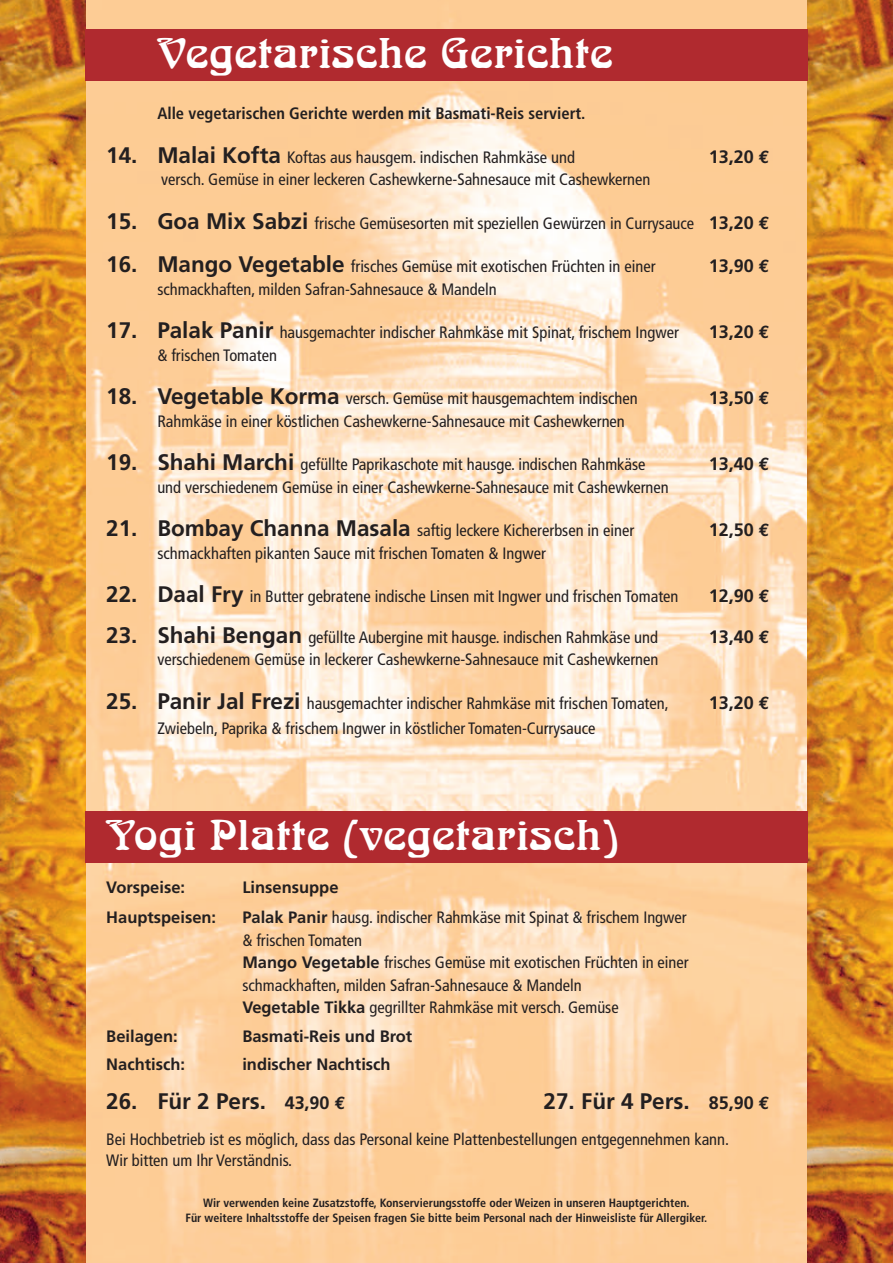
<style>
.page{position:relative;width:893px;height:1263px;background:#fff}
.page>*{position:absolute;margin:0;border:0;box-sizing:border-box;transform-origin:0 0}
.t1{font:45px "Arnold Boecklin";letter-spacing:.025em;color:#fff}
.t2{font:700 22.5px "Frutiger";color:#231f20}
.t3{font:700 18px "Frutiger";color:#231f20}
.t4{font:condensed 16.5px/22.5px "Frutiger";color:#231f20}
.t5{font:700 16.5px "Frutiger";color:#231f20}
.t6{font:700 condensed 16.5px "Frutiger";color:#231f20}
.t7{font:700 condensed 12px/15px "Frutiger";color:#231f20;text-align:center}
.s1{font-weight:700;font-stretch:normal;font-size:22.5px}
.s2{font-family:"Euro Mono"}
.s3{font-weight:700;font-stretch:normal;font-size:18px}
.s4{font-family:"Euro Mono";font-weight:700;font-stretch:normal;font-size:18px}
.s5{font-weight:700;font-stretch:normal}
.s6{font-size:18px}
.s7{font-family:"Euro Mono";font-size:18px}
</style>
<div class="page">
<img style="left:85px;top:0;width:723px;height:1263px">
<img style="left:0;top:0;width:85px;height:1263px">
<img style="left:808px;top:0;width:85px;height:1263px">
<div style="left:85px;top:30px;width:723px;height:51px;background:#b02a2f"></div>
<div style="left:85px;top:812px;width:723px;height:51px;background:#b02a2f"></div>
<h1 class="t1" style="left:157px;top:26px;width:457px">Vegetarische Gerichte</h1>
<p class="t6" style="left:157px;top:107px;width:430px">Alle vegetarischen Gerichte werden mit Basmati-Reis serviert.</p>
<p class="t4" style="left:106px;top:147px;width:470px"><span class="s1">14. Malai Kofta</span> Koftas aus hausgem. indischen Rahmkäse und</p>
<p class="t3" style="left:709px;top:149px;width:62px">13,20 <span class="s2">€</span></p>
<p class="t4" style="left:161px;top:169px;width:491px">versch. Gemüse in einer leckeren Cashewkerne-Sahnesauce mit Cashewkernen</p>
<p class="t4" style="left:106px;top:213px;width:665px"><span class="s1">15. Goa Mix Sabzi</span> frische Gemüsesorten mit speziellen Gewürzen in Currysauce <span class="s3">13,20</span> <span class="s4">€</span></p>
<p class="t4" style="left:106px;top:256px;width:551px"><span class="s1">16. Mango Vegetable</span> frisches Gemüse mit exotischen Früchten in einer</p>
<p class="t3" style="left:709px;top:259px;width:62px">13,90 <span class="s2">€</span></p>
<p class="t4" style="left:157px;top:279px;width:341px">schmackhaften, milden Safran-Sahnesauce &amp; Mandeln</p>
<p class="t4" style="left:106px;top:322px;width:574px"><span class="s1">17. Palak Panir</span> hausgemachter indischer Rahmkäse mit Spinat, frischem Ingwer</p>
<p class="t3" style="left:709px;top:325px;width:62px">13,20 <span class="s2">€</span></p>
<p class="t4" style="left:157px;top:345px;width:121px">&amp; frischen Tomaten</p>
<p class="t4" style="left:106px;top:388px;width:533px"><span class="s1">18. Vegetable Korma</span> versch. Gemüse mit hausgemachtem indischen</p>
<p class="t3" style="left:709px;top:391px;width:62px">13,50 <span class="s2">€</span></p>
<p class="t4" style="left:157px;top:411px;width:469px">Rahmkäse in einer köstlichen Cashewkerne-Sahnesauce mit Cashewkernen</p>
<p class="t4" style="left:106px;top:454px;width:541px"><span class="s1">19. Shahi Marchi</span> gefüllte Paprikaschote mit hausge. indischen Rahmkäse</p>
<p class="t3" style="left:709px;top:457px;width:62px">13,40 <span class="s2">€</span></p>
<p class="t4" style="left:157px;top:477px;width:513px">und verschiedenem Gemüse in einer Cashewkerne-Sahnesauce mit Cashewkernen</p>
<p class="t4" style="left:106px;top:520px;width:529px"><span class="s1">21. Bombay Channa Masala</span> saftig leckere Kichererbsen in einer</p>
<p class="t3" style="left:709px;top:523px;width:62px">12,50 <span class="s2">€</span></p>
<p class="t4" style="left:157px;top:543px;width:390px">schmackhaften pikanten Sauce mit frischen Tomaten &amp; Ingwer</p>
<p class="t4" style="left:106px;top:586px;width:574px"><span class="s1">22. Daal Fry</span> in Butter gebratene indische Linsen mit Ingwer und frischen Tomaten</p>
<p class="t3" style="left:709px;top:589px;width:62px">12,90 <span class="s2">€</span></p>
<p class="t4" style="left:106px;top:627px;width:553px"><span class="s1">23. Shahi Bengan</span> gefüllte Aubergine mit hausge. indischen Rahmkäse und</p>
<p class="t3" style="left:709px;top:629px;width:62px">13,40 <span class="s2">€</span></p>
<p class="t4" style="left:157px;top:649px;width:503px">verschiedenem Gemüse in leckerer Cashewkerne-Sahnesauce mit Cashewkernen</p>
<p class="t4" style="left:106px;top:693px;width:564px"><span class="s1">25. Panir Jal Frezi</span> hausgemachter indischer Rahmkäse mit frischen Tomaten,</p>
<p class="t3" style="left:709px;top:695px;width:62px">13,20 <span class="s2">€</span></p>
<p class="t4" style="left:157px;top:718px;width:440px">Zwiebeln, Paprika &amp; frischem Ingwer in köstlicher Tomaten-Currysauce</p>
<h1 class="t1" style="left:106px;top:808px;width:514px">Yogi Platte (vegetarisch)</h1>
<p class="t5" style="left:106px;top:881px;width:80px">Vorspeise:</p>
<p class="t5" style="left:242px;top:881px;width:98px">Linsensuppe</p>
<p class="t5" style="left:106px;top:911px;width:111px">Hauptspeisen:</p>
<p class="t4" style="left:242px;top:907px;width:448px"><span class="s5">Palak Panir</span> hausg. indischer Rahmkäse mit Spinat &amp; frischem Ingwer &amp; frischen Tomaten<br><span class="s5">Mango Vegetable</span> frisches Gemüse mit exotischen Früchten in einer schmackhaften, milden Safran-Sahnesauce &amp; Mandeln<br><span class="s5">Vegetable Tikka</span> gegrillter Rahmkäse mit versch. Gemüse</p>
<p class="t5" style="left:106px;top:1029px;width:73px">Beilagen:</p>
<p class="t5" style="left:242px;top:1029px;width:171px">Basmati-Reis und Brot</p>
<p class="t5" style="left:106px;top:1058px;width:80px">Nachtisch:</p>
<p class="t5" style="left:242px;top:1058px;width:150px">indischer Nachtisch</p>
<h2 class="t2" style="left:106px;top:1092px;width:241px">26. Für 2 Pers. <span class="s6">43,90</span> <span class="s7">€</span></h2>
<h2 class="t2" style="left:544px;top:1092px;width:228px">27. Für 4 Pers. <span class="s6">85,90</span> <span class="s7">€</span></h2>
<p class="t4" style="left:106px;top:1130px;width:624px;line-height:21px">Bei Hochbetrieb ist es möglich, dass das Personal keine Plattenbestellungen entgegennehmen kann.<br>Wir bitten um Ihr Verständnis.</p>
<p class="t7" style="left:186px;top:1196px;width:523px">Wir verwenden keine Zusatzstoffe, Konservierungsstoffe oder Weizen in unseren Hauptgerichten.<br>Für weitere Inhaltsstoffe der Speisen fragen Sie bitte beim Personal nach der Hinweisliste für Allergiker.</p>
</div>
